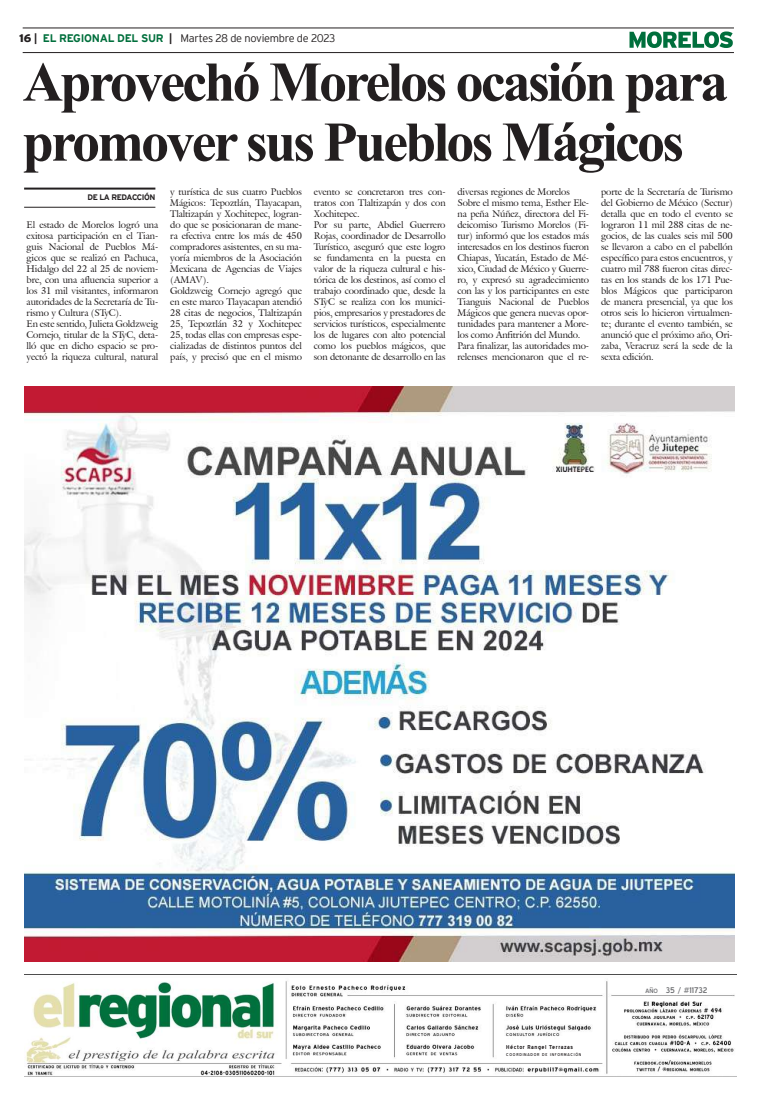
<style>
.page{position:relative;width:757px;height:1106px;background:#fff}
.page>*{position:absolute;margin:0;border:0;box-sizing:border-box;transform-origin:0 0}
.t1{font:700 56px/60px "Times New Roman";letter-spacing:-.05em;color:#231f20}
.t2{font:300 11px "Interstate";letter-spacing:-.025em;color:#231f20}
.t3{font:9.5px/11px "Galliard IT Cby BT";letter-spacing:-.01em;color:#231f20}
.t4{font:700 8px "Interstate";letter-spacing:-.05em;color:#231f20}
.t5{font:8px "Blue Highway";color:#6c6d70;scale:1.1 1}
.t6{font:700 5.5px "Blue Highway";letter-spacing:.095em;color:#231f20}
.t7{font:4px "Blue Highway";letter-spacing:.18em;color:#231f20}
.s1{font-weight:900}
.s2{font-weight:700}
.s3{font-weight:700;color:#006f3c}
.s4{font-size:6px}
</style>
<div class="page">
<hr style="left:23px;top:28px;width:711px;height:1px;background:#231f20">
<hr style="left:23px;top:52px;width:711px;height:1px;background:#231f20">
<svg style="left:629px;top:31px;width:104px;height:17px"></svg>
<hr style="left:24px;top:188px;width:131px;height:2px;background:#231f20">
<hr style="left:24px;top:207px;width:131px;height:1px;background:#231f20">
<img style="left:24px;top:386px;width:710px;height:575px">
<img style="left:24px;top:974px;width:713px;height:102px">
<p class="t2" style="left:19px;top:32px;width:318px"><span class="s1">16</span> <span class="s2">|</span> <span class="s3">EL REGIONAL DEL SUR</span> <span class="s2">|</span> Martes 28 de noviembre de 2023</p>
<h1 class="t1" style="left:23px;top:50px;width:707px">Aprovechó Morelos ocasión para promover sus Pueblos Mágicos</h1>
<p class="t4" style="left:87px;top:192px;width:69px">DE LA REDACCIÓN</p>
<p class="t3" style="left:170px;top:186px;width:133px">y turística de sus cuatro Pueblos<br>Mágicos: Tepoztlán, Tlayacapan,<br>Tlaltizapán y Xochitepec, logran&shy;do que se posicionaran de mane&shy;ra efectiva entre los más de 450 compradores asistentes, en su ma&shy;yoría miembros de la Asociación<br>Mexicana de Agencias de Viajes (AMAV).<br>Goldzweig Cornejo agregó que en este marco Tlayacapan atendió<br>28 citas de negocios, Tlaltizapán<br>25, Tepoztlán 32 y Xochitepec<br>25, todas ellas con empresas espe&shy;cializadas de distintos puntos del país, y precisó que en el mismo</p>
<p class="t3" style="left:314px;top:186px;width:133px">evento se concretaron tres con&shy;tratos con Tlaltizapán y dos con<br>Xochitepec.<br>Por su parte, Abdiel Guerrero<br>Rojas, coordinador de Desarrollo<br>Turístico, aseguró que este logro se fundamenta en la puesta en valor de la riqueza cultural e his&shy;tórica de los destinos, así como el trabajo coordinado que, desde la<br>STyC se realiza con los munici&shy;pios, empresarios y prestadores de servicios turísticos, especialmente los de lugares con alto potencial como los pueblos mágicos, que son detonante de desarrollo en las</p>
<p class="t3" style="left:457px;top:186px;width:133px">diversas regiones de Morelos<br>Sobre el mismo tema, Esther Ele&shy;na peña Núñez, directora del Fi&shy;deicomiso Turismo Morelos (Fi&shy;tur) informó que los estados más interesados en los destinos fueron<br>Chiapas, Yucatán, Estado de Mé&shy;xico, Ciudad de México y Guerre&shy;ro, y expresó su agradecimiento con las y los participantes en este<br>Tianguis Nacional de Pueblos<br>Mágicos que genera nuevas opor&shy;tunidades para mantener a More&shy;los como Anfitrión del Mundo.<br>Para finalizar, las autoridades mo&shy;relenses mencionaron que el re-</p>
<p class="t3" style="left:601px;top:186px;width:133px;text-align:justify">porte de la Secretaría de Turismo del Gobierno de México (Sectur) detalla que en todo el evento se lograron 11 mil 288 citas de ne&shy;gocios, de las cuales seis mil 500 se llevaron a cabo en el pabellón específico para estos encuentros, y cuatro mil 788 fueron citas direc&shy;tas en los stands de los 171 Pue&shy;blos Mágicos que participaron de manera presencial, ya que los otros seis lo hicieron virtualmen&shy;te; durante el evento también, se anunció que el próximo año, Ori&shy;zaba, Veracruz será la sede de la sexta edición.</p>
<p class="t3" style="left:27px;top:219px;width:133px">El estado de Morelos logró una exitosa participación en el Tian&shy;guis Nacional de Pueblos Má&shy;gicos que se realizó en Pachuca,<br>Hidalgo del 22 al 25 de noviem&shy;bre, con una afluencia superior a los 31 mil visitantes, informaron autoridades de la Secretaría de Tu&shy;rismo y Cultura (STyC).<br>En este sentido, Julieta Goldzweig<br>Cornejo, titular de la STyC, deta&shy;lló que en dicho espacio se pro&shy;yectó la riqueza cultural, natural</p>
<p class="t6" style="left:506px;top:1043px;width:68px">Héctor Rangel Terrazas</p>
<p class="t7" style="left:506px;top:1051px;width:76px">COORDINADOR DE INFORMACIÓN</p>
<p class="t5" style="left:645px;top:985px;width:58px"><span class="s4">AÑO</span> 35 / #11732</p>
</div>
